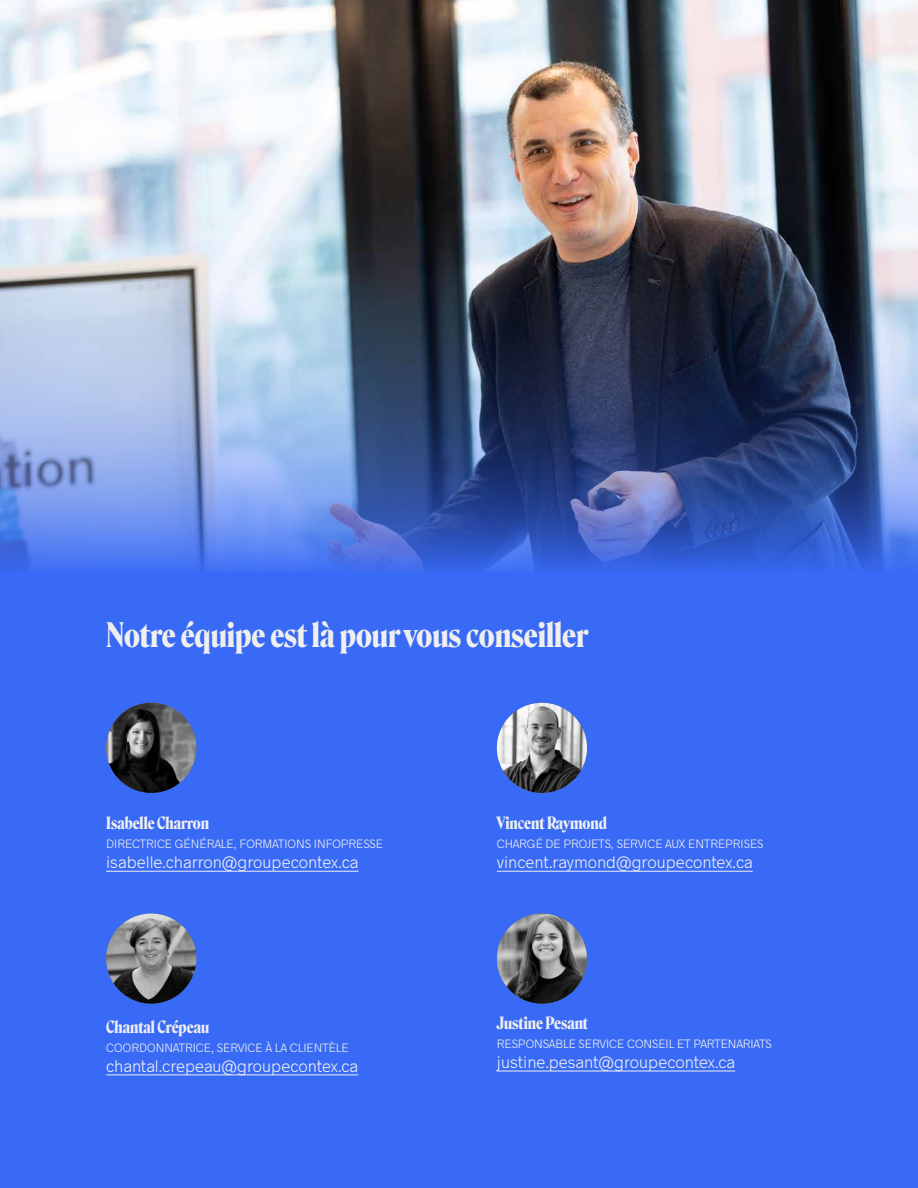
<style>
.page{position:relative;width:918px;height:1188px;background:#386af6}
.page>*{position:absolute;margin:0;border:0;box-sizing:border-box;transform-origin:0 0}
.t1{font:700 33px "Roslindale Display Condensed";color:#efefef}
.t2{font:300 16.5px "Radnika";color:#efefef}
.t3{font:700 16.5px "Roslindale Display Condensed";color:#efefef}
.t4{font:300 12px "Radnika";color:#efefef}
</style>
<div class="page">
<img style="left:0;top:0;width:918px;height:570px">
<hr style="left:106px;top:1075px;width:252px;height:1px;background:#efefef">
<hr style="left:497px;top:1071px;width:238px;height:1px;background:#efefef">
<svg style="left:106px;top:914px;width:90px;height:90px"></svg>
<hr style="left:497px;top:871px;width:256px;height:1px;background:#efefef">
<svg style="left:497px;top:703px;width:90px;height:90px"></svg>
<hr style="left:106px;top:871px;width:253px;height:1px;background:#efefef">
<svg style="left:106px;top:703px;width:90px;height:90px"></svg>
<svg style="left:497px;top:914px;width:90px;height:90px"></svg>
<h1 class="t1" style="left:106px;top:607px;width:483px">Notre équipe est là pour vous conseiller</h1>
<h2 class="t3" style="left:106px;top:809px;width:104px">Isabelle Charron</h2>
<p class="t4" style="left:106px;top:836px;width:278px">DIRECTRICE GÉNÉRALE, FORMATIONS INFOPRESSE</p>
<h2 class="t2" style="left:106px;top:851px;width:254px">isabelle.charron@groupecontex.ca</h2>
<h2 class="t3" style="left:106px;top:1013px;width:104px">Chantal Crépeau</h2>
<p class="t4" style="left:106px;top:1039px;width:244px">COORDONNATRICE, SERVICE À LA CLIENTÈLE</p>
<h2 class="t2" style="left:106px;top:1054px;width:253px">chantal.crepeau@groupecontex.ca</h2>
<h2 class="t3" style="left:497px;top:809px;width:111px">Vincent Raymond</h2>
<p class="t4" style="left:497px;top:836px;width:268px">CHARGÉ DE PROJETS, SERVICE AUX ENTREPRISES</p>
<h2 class="t2" style="left:497px;top:851px;width:257px">vincent.raymond@groupecontex.ca</h2>
<h2 class="t3" style="left:497px;top:1009px;width:93px">Justine Pesant</h2>
<p class="t4" style="left:497px;top:1035px;width:277px">RESPONSABLE SERVICE CONSEIL ET PARTENARIATS</p>
<h2 class="t2" style="left:497px;top:1050px;width:240px">justine.pesant@groupecontex.ca</h2>
</div>
